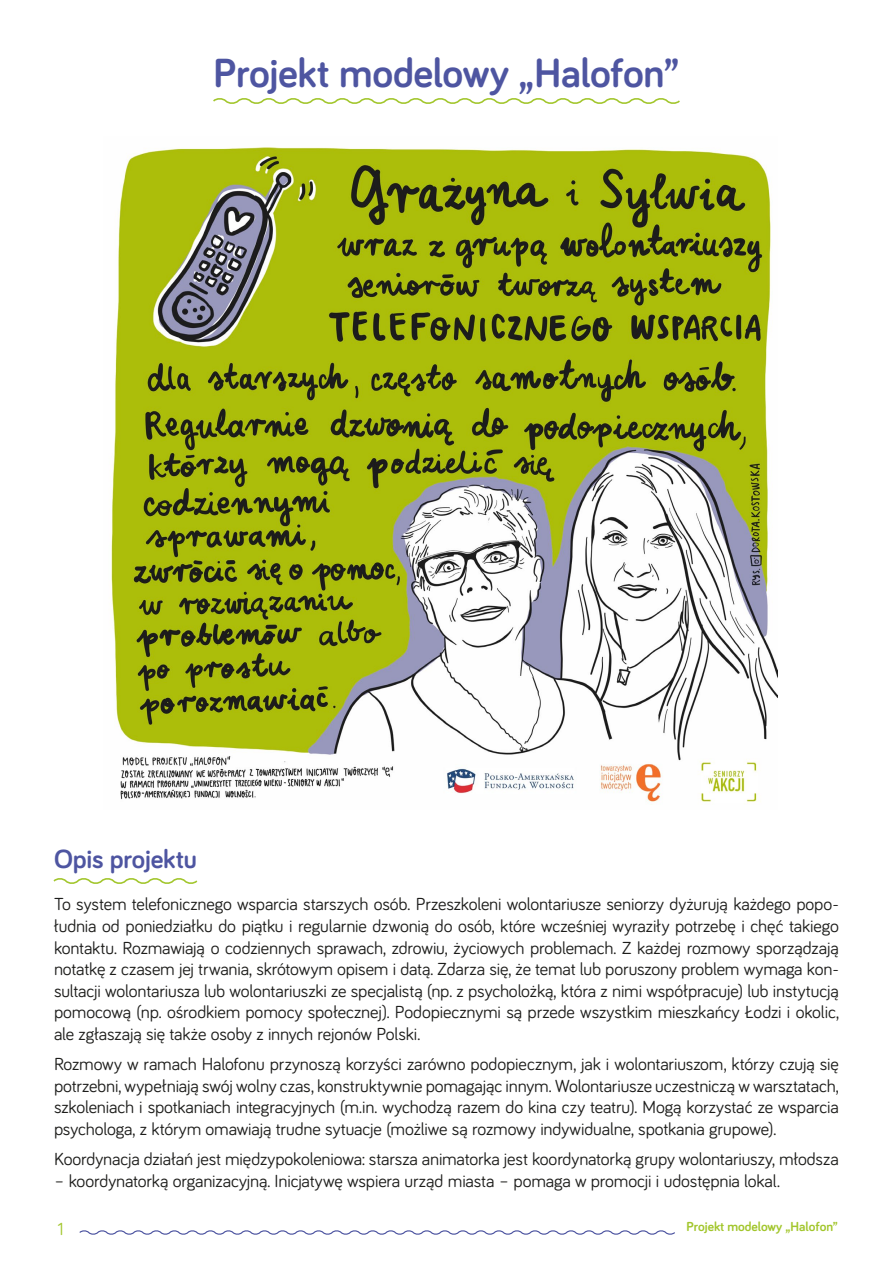
<style>
.page{position:relative;width:893px;height:1263px;background:#fff}
.page>*{position:absolute;margin:0;border:0;box-sizing:border-box;transform-origin:0 0}
.t1{font:700 42px "Bariol";letter-spacing:-.01em;color:#4e55a1}
.t2{font:700 27px "Bariol";letter-spacing:-.005em;color:#4e55a1}
.t3{font:18px/21.6px "Bariol";letter-spacing:-.01em;color:#1d1d1b;text-align:justify}
.t4{font:18px "Bariol";color:#a2c62c}
.t5{font:700 13.5px "Bariol";color:#a2c62c}
</style>
<div class="page">
<svg style="left:79px;top:1230px;width:596px;height:5px"></svg>
<svg style="left:53px;top:878px;width:145px;height:6px"></svg>
<img style="left:111px;top:147px;width:666px;height:657px">
<svg style="left:213px;top:98px;width:467px;height:6px"></svg>
<h1 class="t1" style="left:214px;top:45px;width:467px">Projekt modelowy „Halofon”</h1>
<h2 class="t2" style="left:54px;top:840px;width:144px">Opis projektu</h2>
<p class="t3" style="left:54px;top:892px;width:786px">To system telefonicznego wsparcia starszych osób. Przeszkoleni wolontariusze seniorzy dyżurują każdego popo&shy;łudnia od poniedziałku do piątku i regularnie dzwonią do osób, które wcześniej wyraziły potrzebę i chęć takiego kontaktu. Rozmawiają o codziennych sprawach, zdrowiu, życiowych problemach. Z każdej rozmowy sporządzają notatkę z czasem jej trwania, skrótowym opisem i datą. Zdarza się, że temat lub poruszony problem wymaga kon&shy;sultacji wolontariusza lub wolontariuszki ze specjalistą (np. z psycholożką, która z nimi współpracuje) lub instytucją pomocową (np. ośrodkiem pomocy społecznej). Podopiecznymi są przede wszystkim mieszkańcy Łodzi i okolic, ale zgłaszają się także osoby z innych rejonów Polski.</p>
<p class="t3" style="left:54px;top:1052px;width:786px">Rozmowy w ramach Halofonu przynoszą korzyści zarówno podopiecznym, jak i wolontariuszom, którzy czują się potrzebni, wypełniają swój wolny czas, konstruktywnie pomagając innym. Wolontariusze uczestniczą w warsztatach, szkoleniach i spotkaniach integracyjnych (m.in. wychodzą razem do kina czy teatru). Mogą korzystać ze wsparcia psychologa, z którym omawiają trudne sytuacje (możliwe są rozmowy indywidualne, spotkania grupowe).</p>
<p class="t3" style="left:54px;top:1147px;width:786px">Koordynacja działań jest międzypokoleniowa: starsza animatorka jest koordynatorką grupy wolontariuszy, młodsza</p>
<p class="t3" style="left:54px;top:1169px;width:727px">– koordynatorką organizacyjną. Inicjatywę wspiera urząd miasta – pomaga w promocji i udostępnia lokal.</p>
<p class="t4" style="left:57px;top:1216px;width:8px">1</p>
<p class="t5" style="left:686px;top:1217px;width:153px">Projekt modelowy „Halofon”</p>
</div>
